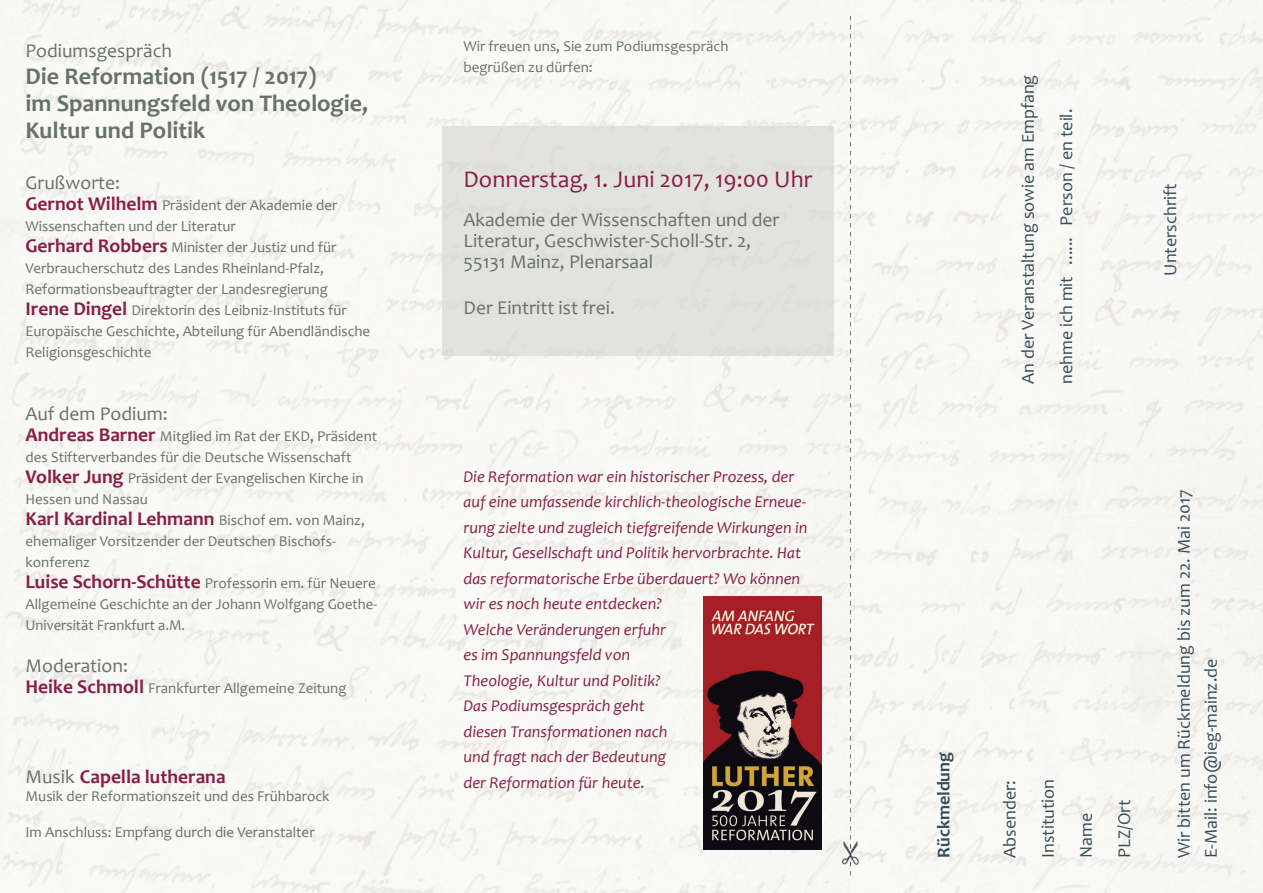
<style>
.page{position:relative;width:1263px;height:893px;background:#fff}
.page>*{position:absolute;margin:0;border:0;box-sizing:border-box;transform-origin:0 0}
.t1{font:700 24px/27px "Candara";color:#677266}
.t2{font:24px "Candara";color:#891d46}
.t3{font:19.5px/21px "Candara";color:#677266}
.t4{font:700 19.5px "Candara";color:#891d46}
.t5{font:18px/38.2px "Candara";color:#364d59}
.t6{font:700 18px "Candara";color:#364d59}
.t7{font:italic 16.5px/25.5px "Candara";color:#891d46}
.t8{font:15px/21px "Candara";color:#677266}
.s1{font-weight:700;font-size:19.5px;color:#891d46}
.s2{font-weight:400;font-size:15px;color:#677266}
.s3{font-weight:400;color:#677266}
</style>
<div class="page">
<img style="left:850px;top:0;width:413px;height:893px">
<img style="left:0;top:0;width:425px;height:893px">
<img style="left:425px;top:0;width:425px;height:157px">
<img style="left:425px;top:162px;width:53px;height:731px">
<img style="left:798px;top:157px;width:52px;height:736px">
<img style="left:478px;top:355px;width:320px;height:538px">
<div style="left:442px;top:126px;width:391px;height:229px;background:#e2e2df"></div>
<img style="left:842px;top:841px;width:17px;height:24px">
<svg style="left:850px;top:16px;width:1px;height:859px"></svg>
<img style="left:704px;top:596px;width:118px;height:253px">
<h2 class="t3" style="left:26px;top:40px;width:148px">Podiumsgespräch</h2>
<h1 class="t1" style="left:26px;top:63px;width:344px">Die Reformation (1517 / 2017)<br>im Spannungsfeld von Theologie,<br>Kultur und Politik</h1>
<h2 class="t3" style="left:26px;top:172px;width:96px">Grußworte:</h2>
<p class="t8" style="left:26px;top:195px;width:346px"><span class="s1">Gernot Wilhelm</span> Präsident der Akademie der Wissenschaften und der Literatur<br><span class="s1">Gerhard Robbers</span> Minister der Justiz und für Verbraucherschutz des Landes Rheinland-Pfalz, Reformationsbeauftragter der Landesregierung <span class="s1">Irene Dingel</span> Direktorin des Leibniz-Instituts für Europäische Geschichte, Abteilung für Abendländische Religionsgeschichte</p>
<h2 class="t3" style="left:26px;top:403px;width:144px">Auf dem Podium:</h2>
<p class="t8" style="left:26px;top:426px;width:353px"><span class="s1">Andreas Barner</span> Mitglied im Rat der EKD, Präsident des Stifterverbandes für die Deutsche Wissenschaft <span class="s1">Volker Jung</span> Präsident der Evangelischen Kirche in Hessen und Nassau</p>
<h2 class="t4" style="left:26px;top:507px;width:341px">Karl Kardinal Lehmann <span class="s2">Bischof em. von Mainz,</span></h2>
<p class="t8" style="left:26px;top:531px;width:353px">ehemaliger Vorsitzender der Deutschen Bischofs&shy;konferenz<br><span class="s1">Luise Schorn-Schütte</span> Professorin em. für Neuere Allgemeine Geschichte an der Johann Wolfgang Goethe-Universität Frankfurt a.M.</p>
<h2 class="t3" style="left:26px;top:655px;width:104px">Moderation:</h2>
<p class="t8" style="left:26px;top:678px;width:322px"><span class="s1">Heike Schmoll</span> Frankfurter Allgemeine Zeitung</p>
<h2 class="t4" style="left:26px;top:764px;width:202px"><span class="s3">Musik</span> Capella lutherana</h2>
<p class="t8" style="left:26px;top:785px;width:306px">Musik der Reformationszeit und des Frühbarock</p>
<p class="t8" style="left:26px;top:821px;width:291px">Im Anschluss: Empfang durch die Veranstalter</p>
<p class="t8" style="left:463px;top:35px;width:266px">Wir freuen uns, Sie zum Podiumsgespräch begrüßen zu dürfen:</p>
<h1 class="t2" style="left:463px;top:164px;width:350px">Donnerstag, 1. Juni 2017, 19:00 Uhr</h1>
<h2 class="t3" style="left:463px;top:208px;width:317px">Akademie der Wissenschaften und der<br>Literatur, Geschwister-Scholl-Str. 2,<br>55131 Mainz, Plenarsaal</h2>
<h2 class="t3" style="left:463px;top:297px;width:153px">Der Eintritt ist frei.</h2>
<p class="t7" style="left:463px;top:463px;width:345px">Die Reformation war ein historischer Prozess, der auf eine umfassende kirchlich-theologische Erneue&shy;rung zielte und zugleich tiefgreifende Wirkungen in Kultur, Gesellschaft und Politik hervorbrachte. Hat das reformatorische Erbe überdauert? Wo können wir es noch heute entdecken?<br>Welche Veränderungen erfuhr<br>es im Spannungsfeld von<br>Theologie, Kultur und Politik?<br>Das Podiumsgespräch geht<br>diesen Transformationen nach<br>und fragt nach der Bedeutung<br>der Reformation für heute.</p>
<p class="t6" style="left:932px;top:858px;width:107px;rotate:-90deg">Rückmeldung</p>
<p class="t5" style="left:1009px;top:384px;width:310px;rotate:-90deg">An der Veranstaltung sowie am Empfang nehme ich mit ...... Person / en teil.</p>
<p class="t5" style="left:1151px;top:276px;width:94px;rotate:-90deg">Unterschrift</p>
<p class="t5" style="left:990px;top:858px;width:80px;rotate:-90deg">Absender:<br>Institution<br>Name<br>PLZ/Ort</p>
<p class="t5" style="left:1170px;top:858px;width:370px;line-height:27px;rotate:-90deg">Wir bitten um Rückmeldung bis zum 22. Mai 2017<br>E-Mail: info@ieg-mainz.de</p>
</div>
